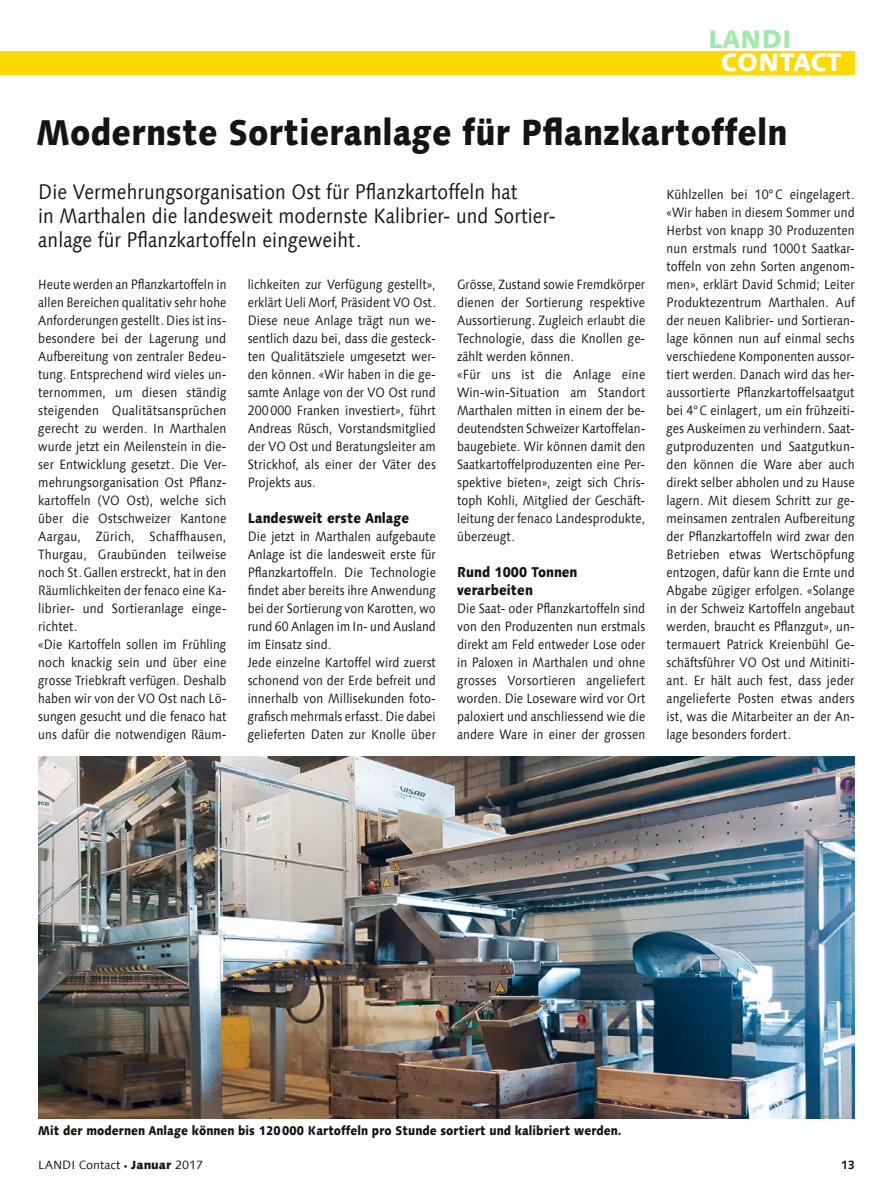
<style>
.page{position:relative;width:893px;height:1191px;background:#fff}
.page>*{position:absolute;margin:0;border:0;box-sizing:border-box;transform-origin:0 0}
.t1{font:800 36px "Linotype Syntax Com";letter-spacing:.005em;color:#131413;scale:.88 1}
.t2{font:800 25.5px "Linotype Syntax Com";letter-spacing:-.01em;color:#fff}
.t3{font:800 25.5px "Linotype Syntax Com";color:#a1e9a9}
.t4{font:21px/24px "Linotype Syntax Com";letter-spacing:.005em;color:#131413;scale:.88 1}
.t5{font:800 14.25px/18px "Linotype Syntax Com";letter-spacing:.005em;color:#131413;scale:.88 1}
.t6{font:13.5px/18px "Linotype Syntax Com";letter-spacing:.005em;color:#131413;scale:.88 1}
.t7{font:13.5px/18px "Linotype Syntax Com";letter-spacing:.005em;color:#131413;text-align:justify;scale:.89 1}
.t8{font:800 12.75px "Linotype Syntax Com";letter-spacing:.005em;color:#131413;scale:.88 1}
.t9{font:12px "Linotype Syntax Com";color:#131413}
.t10{font:700 12px "Linotype Syntax Com";color:#131413}
.s1{font-size:7.5px}
.s2{font-weight:800}
</style>
<div class="page">
<div style="left:0;top:51px;width:855px;height:23px;background:#fcda00"></div>
<img style="left:38px;top:757px;width:817px;height:361px">
<h2 class="t3" style="left:708px;top:23px;width:85px">LANDI</h2>
<h2 class="t2" style="left:721px;top:45px;width:123px">CONTACT</h2>
<h1 class="t1" style="left:37px;top:109px;width:854px">Modernste Sortieranlage für Pflanzkartoffeln</h1>
<h3 class="t4" style="left:38px;top:179px;width:590px">Die Vermehrungsorganisation Ost für Pflanzkartoffeln hat<br>in Marthalen die landesweit modernste Kalibrier- und Sortier&shy;anlage für Pflanzkartoffeln eingeweiht.</h3>
<p class="t6" style="left:38px;top:275px;width:215px">Heute werden an Pflanzkartoffeln in allen Bereichen qualitativ sehr hohe Anforderungen gestellt. Dies ist ins&shy;besondere bei der Lagerung und Aufbereitung von zentraler Bedeu&shy;tung. Entsprechend wird vieles un&shy;ternommen, um diesen ständig steigenden Qualitätsansprüchen gerecht zu werden. In Marthalen wurde jetzt ein Meilenstein in die&shy;ser Entwicklung gesetzt. Die Ver&shy;mehrungsorganisation Ost Pflanz&shy;kartoffeln (VO Ost), welche sich über die Ostschweizer Kantone Aargau, Zürich, Schaffhausen, Thurgau, Graubünden teilweise noch St.Gallen erstreckt, hat in den Räumlichkeiten der fenaco eine Ka&shy;librier- und Sortieranlage einge&shy;richtet.<br>«Die Kartoffeln sollen im Frühling noch knackig sein und über eine grosse Triebkraft verfügen. Deshalb haben wir von der VO Ost nach Lö&shy;sungen gesucht und die fenaco hat uns dafür die notwendigen Räum-</p>
<p class="t6" style="left:248px;top:275px;width:215px;text-align:justify">lichkeiten zur Verfügung gestellt», erklärt Ueli Morf, Präsident VO Ost.<br>Diese neue Anlage trägt nun we&shy;sentlich dazu bei, dass die gesteck&shy;ten Qualitätsziele umgesetzt wer&shy;den können. «Wir haben in die ge&shy;samte Anlage von der VO Ost rund 200000 Franken investiert», führt Andreas Rüsch, Vorstandsmitglied der VO Ost und Beratungsleiter am Strickhof, als einer der Väter des Projekts aus.</p>
<p class="t5" style="left:248px;top:508px;width:185px">Landesweit erste Anlage</p>
<p class="t6" style="left:248px;top:527px;width:215px">Die jetzt in Marthalen aufgebaute Anlage ist die landesweit erste für Pflanzkartoffeln. Die Technologie findet aber bereits ihre Anwendung bei der Sortierung von Karotten, wo rund 60 Anlagen im In- und Ausland im Einsatz sind.<br>Jede einzelne Kartoffel wird zuerst schonend von der Erde befreit und innerhalb von Millisekunden foto&shy;grafisch mehrmals erfasst. Die dabei gelieferten Daten zur Knolle über</p>
<p class="t6" style="left:457px;top:275px;width:215px">Grösse, Zustand sowie Fremdkörper dienen der Sortierung respektive<br>Aussortierung. Zugleich erlaubt die<br>Technologie, dass die Knollen ge&shy;zählt werden können.<br>«Für uns ist die Anlage eine<br>Win-win-Situation am Standort<br>Marthalen mitten in einem der be&shy;deutendsten Schweizer Kartoffelan&shy;baugebiete. Wir können damit den<br>Saatkartoffelproduzenten eine Per&shy;spektive bieten», zeigt sich Chris&shy;toph Kohli, Mitglied der Geschäft&shy;leitung der fenaco Landesprodukte, überzeugt.</p>
<p class="t5" style="left:457px;top:562px;width:138px">Rund 1000 Tonnen verarbeiten</p>
<p class="t6" style="left:457px;top:599px;width:215px;text-align:justify">Die Saat- oder Pflanzkartoffeln sind von den Produzenten nun erstmals direkt am Feld entweder Lose oder in Paloxen in Marthalen und ohne grosses Vorsortieren angeliefert worden. Die Loseware wird vor Ort paloxiert und anschliessend wie die andere Ware in einer der grossen</p>
<p class="t7" style="left:666px;top:185px;width:213px">Kühlzellen bei 10°C eingelagert. «Wir haben in diesem Sommer und Herbst von knapp 30 Produzenten nun erstmals rund 1000t Saatkar&shy;toffeln von zehn Sorten angenom&shy;men», erklärt David Schmid; Leiter Produktezentrum Marthalen. Auf der neuen Kalibrier- und Sortieran&shy;lage können nun auf einmal sechs verschiedene Komponenten aussor&shy;tiert werden. Danach wird das her&shy;aussortierte Pflanzkartoffelsaatgut bei 4°C einlagert, um ein frühzeiti&shy;ges Auskeimen zu verhindern. Saat&shy;gutproduzenten und Saatgutkun&shy;den können die Ware aber auch direkt selber abholen und zu Hause lagern. Mit diesem Schritt zur ge&shy;meinsamen zentralen Aufbereitung der Pflanzkartoffeln wird zwar den Betrieben etwas Wertschöpfung entzogen, dafür kann die Ernte und Abgabe zügiger erfolgen. «Solange in der Schweiz Kartoffeln angebaut werden, braucht es Pflanzgut», un&shy;termauert Patrick Kreienbühl Ge&shy;schäftsführer VO Ost und Mitiniti&shy;ant. Er hält auch fest, dass jeder angelieferte Posten etwas anders ist, was die Mitarbeiter an der An&shy;lage besonders fordert.</p>
<p class="t8" style="left:38px;top:1122px;width:664px">Mit der modernen Anlage können bis 120000 Kartoffeln pro Stunde sortiert und kalibriert werden.</p>
<p class="t9" style="left:38px;top:1157px;width:166px">LANDI Contact <span class="s1">•</span> <span class="s2">Januar</span> 2017</p>
<p class="t10" style="left:841px;top:1157px;width:15px">13</p>
</div>
